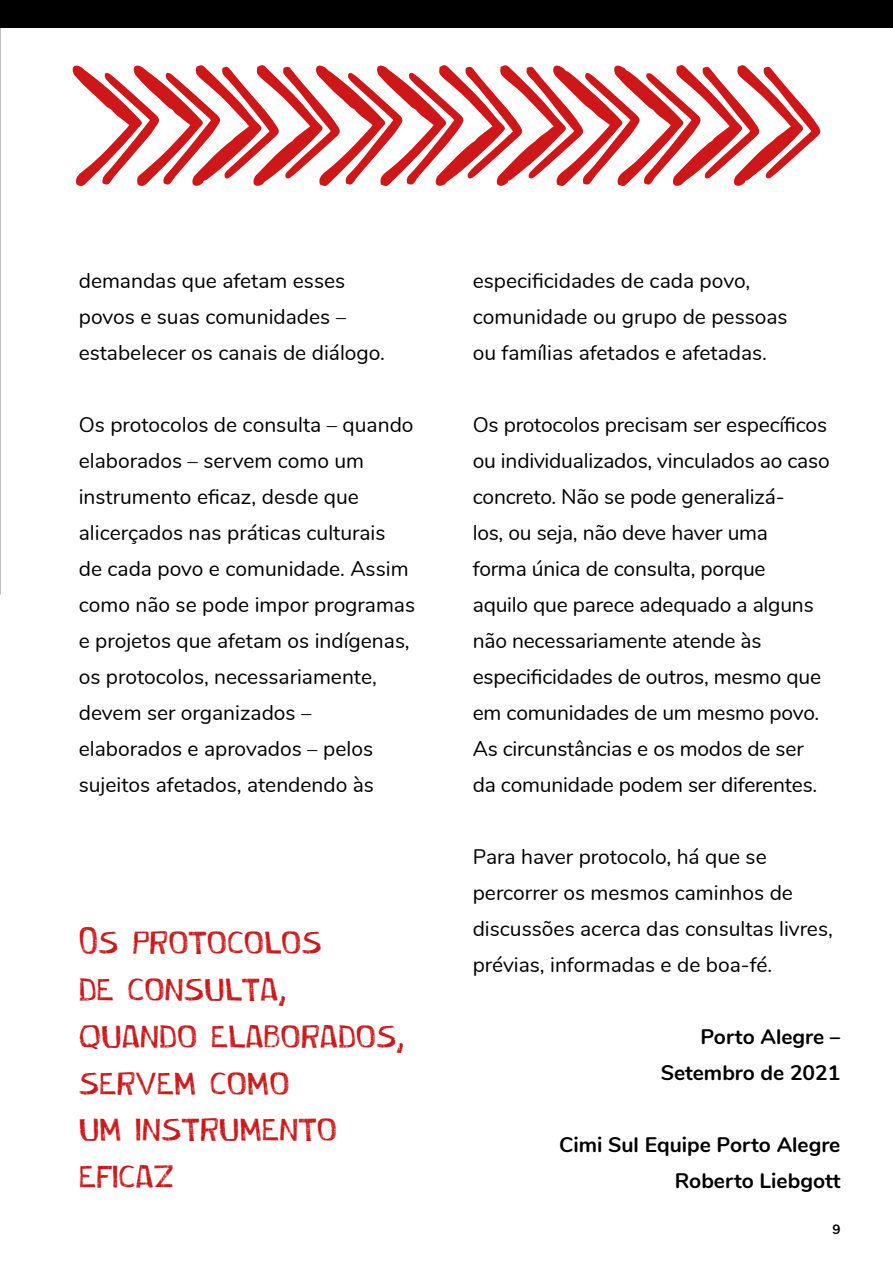
<style>
.page{position:relative;width:893px;height:1263px;background:#fff}
.page>*{position:absolute;margin:0;border:0;box-sizing:border-box;transform-origin:0 0}
.t1{font:39px/46.8px "Cordelina";color:#cd1719}
.t2{font:21px/36px "Nunito";color:#000}
.t3{font:700 21px/36px "Nunito";color:#000;text-align:right}
.t4{font:700 13.5px "Nunito";color:#000}
</style>
<div class="page">
<div style="left:0;top:0;width:893px;height:28px;background:#000"></div>
<svg style="left:72px;top:65px;width:749px;height:122px"></svg>
<p class="t2" style="left:79px;top:262px;width:308px">demandas que afetam esses povos e suas comunidades – estabelecer os canais de diálogo.</p>
<p class="t2" style="left:79px;top:406px;width:338px">Os protocolos de consulta – quando elaborados – servem como um instrumento eficaz, desde que alicerçados nas práticas culturais<br>de cada povo e comunidade. Assim como não se pode impor programas e projetos que afetam os indígenas, os protocolos, necessariamente, devem ser organizados – elaborados e aprovados – pelos sujeitos afetados, atendendo às</p>
<p class="t1" style="left:79px;top:915px;width:327px">Os protocolos<br>de consulta, quando elaborados, servem como<br>um instrumento eficaz</p>
<p class="t2" style="left:473px;top:262px;width:316px">especificidades de cada povo, comunidade ou grupo de pessoas ou famílias afetados e afetadas.</p>
<p class="t2" style="left:473px;top:406px;width:358px">Os protocolos precisam ser específicos ou individualizados, vinculados ao caso concreto. Não se pode generalizá-<br>los, ou seja, não deve haver uma<br>forma única de consulta, porque<br>aquilo que parece adequado a alguns não necessariamente atende às especificidades de outros, mesmo que em comunidades de um mesmo povo.<br>As circunstâncias e os modos de ser da comunidade podem ser diferentes.</p>
<p class="t2" style="left:473px;top:838px;width:362px">Para haver protocolo, há que se percorrer os mesmos caminhos de discussões acerca das consultas livres, prévias, informadas e de boa-fé.</p>
<p class="t3" style="left:661px;top:1017px;width:181px">Porto Alegre –<br>Setembro de 2021</p>
<p class="t3" style="left:559px;top:1125px;width:283px">Cimi Sul Equipe Porto Alegre</p>
<p class="t3" style="left:675px;top:1161px;width:167px">Roberto Liebgott</p>
<p class="t4" style="left:832px;top:1220px;width:10px">9</p>
</div>
